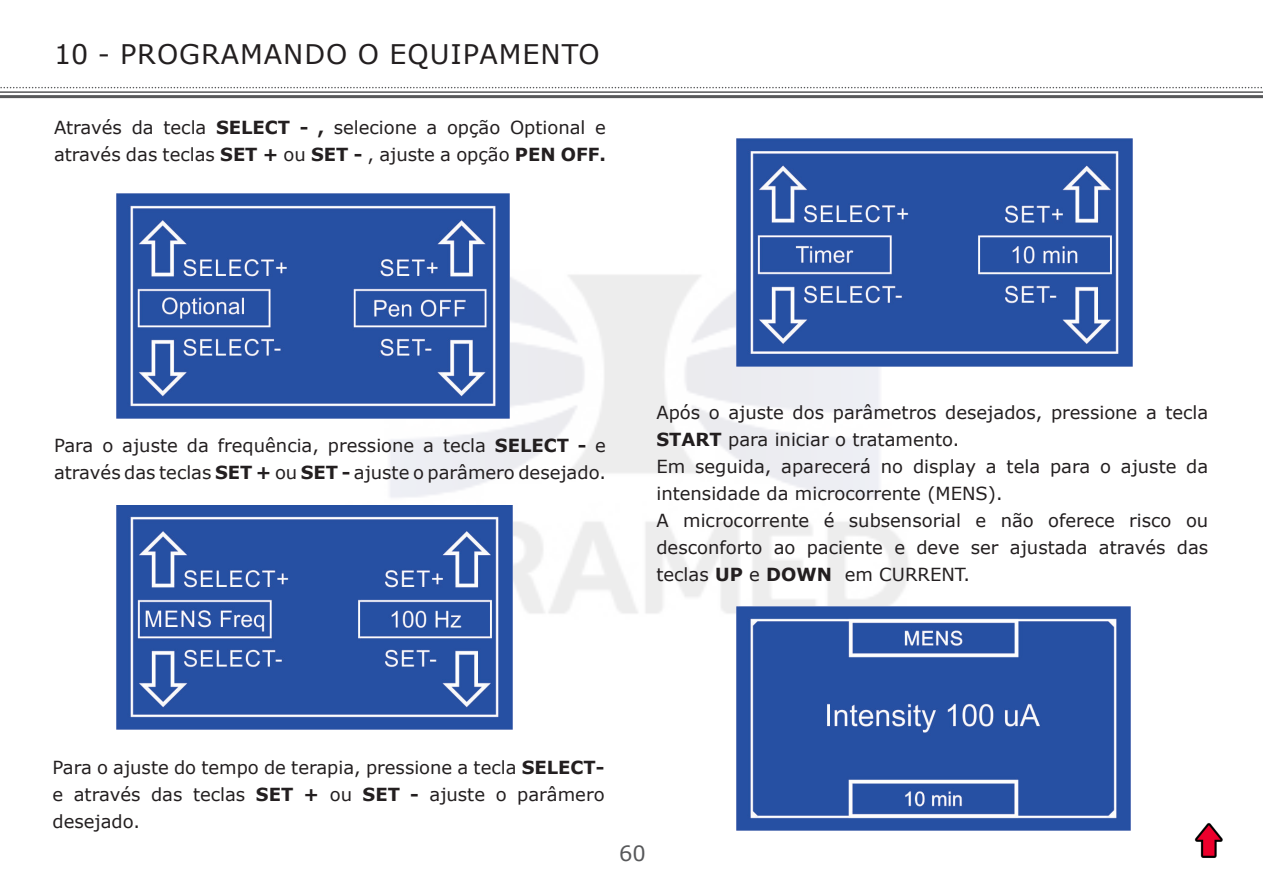
<style>
.page{position:relative;width:1263px;height:893px;background:#fff}
.page>*{position:absolute;margin:0;border:0;box-sizing:border-box;transform-origin:0 0}
.TITULO_1{font:27px "Verdana";letter-spacing:.035em;color:#231f20}
.t1{font:21px "Verdana";color:#57585a}
.Texto{font:18px/27px "Verdana";color:#231f20}
.s1{font-weight:700}
</style>
<div class="page">
<svg style="left:0;top:87px;width:1262px;height:1px"></svg>
<hr style="left:0;top:91px;width:1263px;height:2px;background:#57585a">
<hr style="left:0;top:95px;width:1263px;height:3px;background:#57585a">
<img style="left:1194px;top:823px;width:29px;height:35px">
<img style="left:327px;top:232px;width:592px;height:381px">
<img style="left:117px;top:194px;width:392px;height:225px">
<img style="left:117px;top:506px;width:396px;height:223px">
<img style="left:736px;top:138px;width:396px;height:229px">
<img style="left:736px;top:607px;width:394px;height:223px">
<p class="TITULO_1" style="left:54px;top:36px;width:547px">10 - PROGRAMANDO O EQUIPAMENTO</p>
<p class="Texto" style="left:54px;top:114px;width:553px">Através da tecla <span class="s1">SELECT - ,</span> selecione a opção Optional e através das teclas <span class="s1">SET +</span> ou <span class="s1">SET -</span> , ajuste a opção <span class="s1">PEN OFF.</span></p>
<p class="Texto" style="left:54px;top:431px;width:553px">Para o ajuste da frequência, pressione a tecla <span class="s1">SELECT -</span> e através das teclas <span class="s1">SET +</span> ou <span class="s1">SET -</span> ajuste o parâmero desejado.</p>
<p class="Texto" style="left:656px;top:399px;width:553px">Após o ajuste dos parâmetros desejados, pressione a tecla<br><span class="s1">START</span> para iniciar o tratamento.</p>
<p class="Texto" style="left:656px;top:453px;width:553px">Em seguida, aparecerá no display a tela para o ajuste da intensidade da microcorrente (MENS).</p>
<p class="Texto" style="left:656px;top:507px;width:553px;text-align:justify">A microcorrente é subsensorial e não oferece risco ou desconforto ao paciente e deve ser ajustada através das teclas <span class="s1">UP</span> e <span class="s1">DOWN</span> em CURRENT.</p>
<p class="Texto" style="left:52px;top:753px;width:554px;text-align:justify">Para o ajuste do tempo de terapia, pressione a tecla <span class="s1">SELECT&shy;</span>e através das teclas <span class="s1">SET +</span> ou <span class="s1">SET -</span> ajuste o parâmero desejado.</p>
<p class="t1" style="left:619px;top:839px;width:28px">60</p>
</div>
